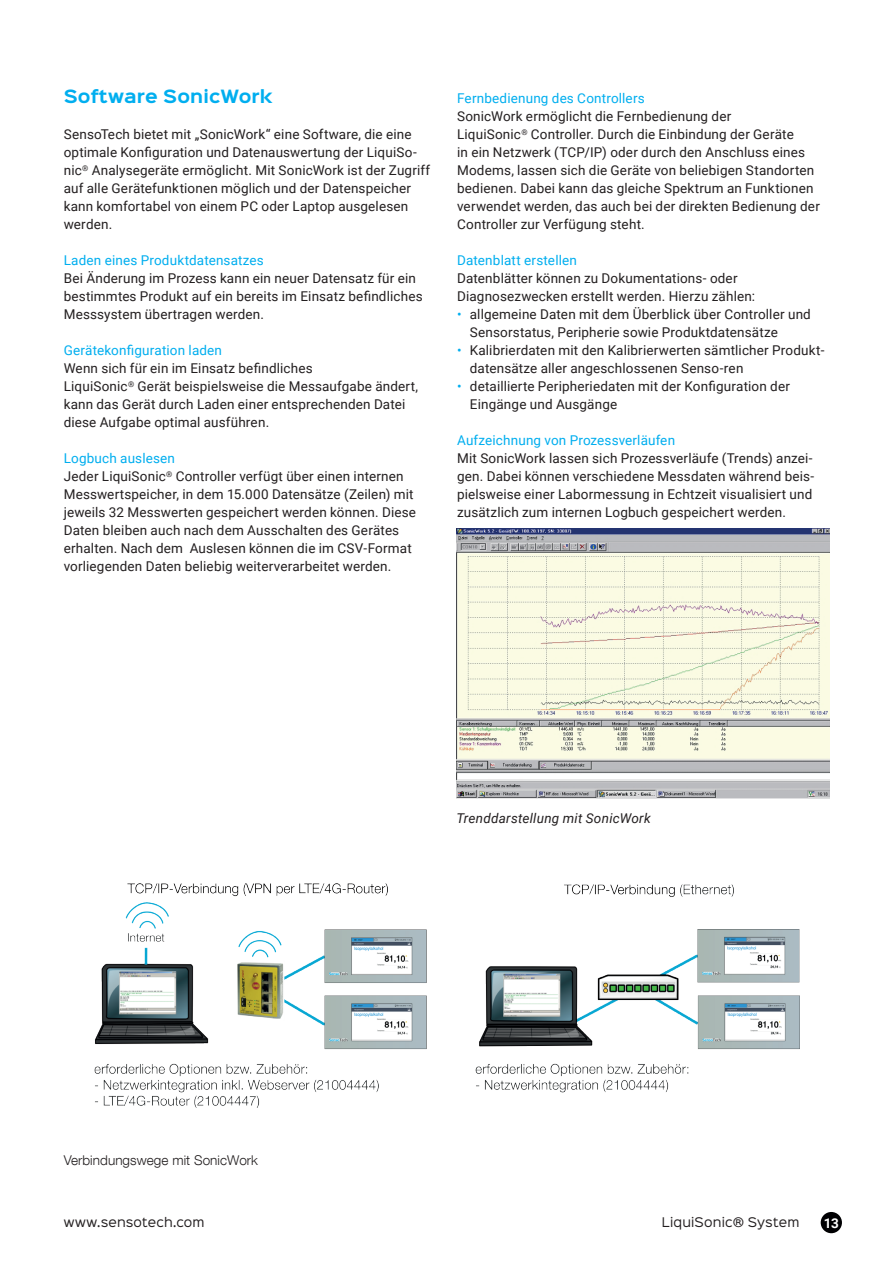
<style>
.page{position:relative;width:893px;height:1263px;background:#fff}
.page>*{position:absolute;margin:0;border:0;box-sizing:border-box;transform-origin:0 0}
.Überschrift_3{font:700 16.5px "Sinkin Sans 700";letter-spacing:.01em;color:#00aeef}
.Fließtext_9_Punkt_sc{font:13.5px/18px "Roboto";letter-spacing:.01em;color:#231f20}
.Fließtext_9_Punkt_sc-2{font:13.5px "Roboto";letter-spacing:.01em;color:#00aeef}
.Bildunterschrift{font:italic 13.5px "Roboto";letter-spacing:.02em;color:#231f20}
.Bildunterschrift-2{font:300 13.5px "Helvetica Neue LT Com";letter-spacing:.005em;color:#231f20}
.t1{font:700 13.5px "Roboto";color:#fff}
.t2{font:12px "Sinkin Sans 400";letter-spacing:.015em;color:#231f20}
.s1{color:#00aeef}
</style>
<div class="page">
<img style="left:95px;top:884px;width:705px;height:223px">
<img style="left:457px;top:529px;width:373px;height:270px">
<div style="left:821px;top:1212px;width:21px;height:21px;background:#000002;border-radius:50%"></div>
<p class="Überschrift_3" style="left:64px;top:88px;width:210px">Software SonicWork</p>
<p class="Fließtext_9_Punkt_sc" style="left:64px;top:125px;width:368px">SensoTech bietet mit „SonicWork“ eine Software, die eine optimale Konfiguration und Datenauswertung der LiquiSo&shy;nic<sup>®</sup> Analysegeräte ermöglicht. Mit SonicWork ist der Zugriff auf alle Gerätefunktionen möglich und der Datenspeicher kann komfortabel von einem PC oder Laptop ausgelesen werden.</p>
<p class="Fließtext_9_Punkt_sc-2" style="left:64px;top:251px;width:201px">Laden eines Produktdatensatzes</p>
<p class="Fließtext_9_Punkt_sc" style="left:64px;top:269px;width:360px">Bei Änderung im Prozess kann ein neuer Datensatz für ein bestimmtes Produkt auf ein bereits im Einsatz befindliches<br>Messsystem übertragen werden.</p>
<p class="Fließtext_9_Punkt_sc-2" style="left:64px;top:341px;width:160px">Gerätekonfiguration laden</p>
<p class="Fließtext_9_Punkt_sc" style="left:64px;top:359px;width:356px">Wenn sich für ein im Einsatz befindliches<br>LiquiSonic<sup>®</sup> Gerät beispielsweise die Messaufgabe ändert, kann das Gerät durch Laden einer entsprechenden Datei diese Aufgabe optimal ausführen.</p>
<p class="Fließtext_9_Punkt_sc-2" style="left:64px;top:449px;width:113px">Logbuch auslesen</p>
<p class="Fließtext_9_Punkt_sc" style="left:64px;top:467px;width:354px">Jeder LiquiSonic<sup>®</sup> Controller verfügt über einen internen Messwertspeicher, in dem 15.000 Datensätze (Zeilen) mit jeweils 32 Messwerten gespeichert werden können. Diese Daten bleiben auch nach dem Ausschalten des Gerätes erhalten. Nach dem Auslesen können die im CSV-Format vorliegenden Daten beliebig weiterverarbeitet werden.</p>
<p class="Fließtext_9_Punkt_sc-2" style="left:457px;top:89px;width:189px">Fernbedienung des Controllers</p>
<p class="Fließtext_9_Punkt_sc" style="left:457px;top:107px;width:364px">SonicWork ermöglicht die Fernbedienung der<br>LiquiSonic<sup>®</sup> Controller. Durch die Einbindung der Geräte<br>in ein Netzwerk (TCP/IP) oder durch den Anschluss eines Modems, lassen sich die Geräte von beliebigen Standorten bedienen. Dabei kann das gleiche Spektrum an Funktionen verwendet werden, das auch bei der direkten Bedienung der Controller zur Verfügung steht.</p>
<p class="Fließtext_9_Punkt_sc-2" style="left:457px;top:251px;width:121px">Datenblatt erstellen</p>
<p class="Fließtext_9_Punkt_sc" style="left:457px;top:269px;width:300px">Datenblätter können zu Dokumentations- oder<br>Diagnosezwecken erstellt werden. Hierzu zählen:</p>
<p class="Fließtext_9_Punkt_sc" style="left:470px;top:305px;width:342px;text-indent:-13px"><span class="s1">•</span> allgemeine Daten mit dem Überblick über Controller und<br>Sensorstatus, Peripherie sowie Produktdatensätze</p>
<p class="Fließtext_9_Punkt_sc" style="left:470px;top:341px;width:356px;text-indent:-13px"><span class="s1">•</span> Kalibrierdaten mit den Kalibrierwerten sämtlicher Produkt&shy;datensätze aller angeschlossenen Senso-ren</p>
<p class="Fließtext_9_Punkt_sc" style="left:470px;top:377px;width:322px;text-indent:-13px"><span class="s1">•</span> detaillierte Peripheriedaten mit der Konfiguration der<br>Eingänge und Ausgänge</p>
<p class="Fließtext_9_Punkt_sc-2" style="left:457px;top:431px;width:220px">Aufzeichnung von Prozessverläufen</p>
<p class="Fließtext_9_Punkt_sc" style="left:457px;top:449px;width:359px">Mit SonicWork lassen sich Prozessverläufe (Trends) anzei&shy;gen. Dabei können verschiedene Messdaten während beis&shy;pielsweise einer Labormessung in Echtzeit visualisiert und zusätzlich zum internen Logbuch gespeichert werden.</p>
<p class="Bildunterschrift" style="left:457px;top:809px;width:196px">Trenddarstellung mit SonicWork</p>
<p class="Bildunterschrift-2" style="left:64px;top:1152px;width:196px">Verbindungswege mit SonicWork</p>
<p class="t2" style="left:64px;top:1212px;width:142px">www.sensotech.com</p>
<p class="t2" style="left:662px;top:1212px;width:139px">LiquiSonic® System</p>
<p class="t1" style="left:824px;top:1213px;width:16px">13</p>
</div>
